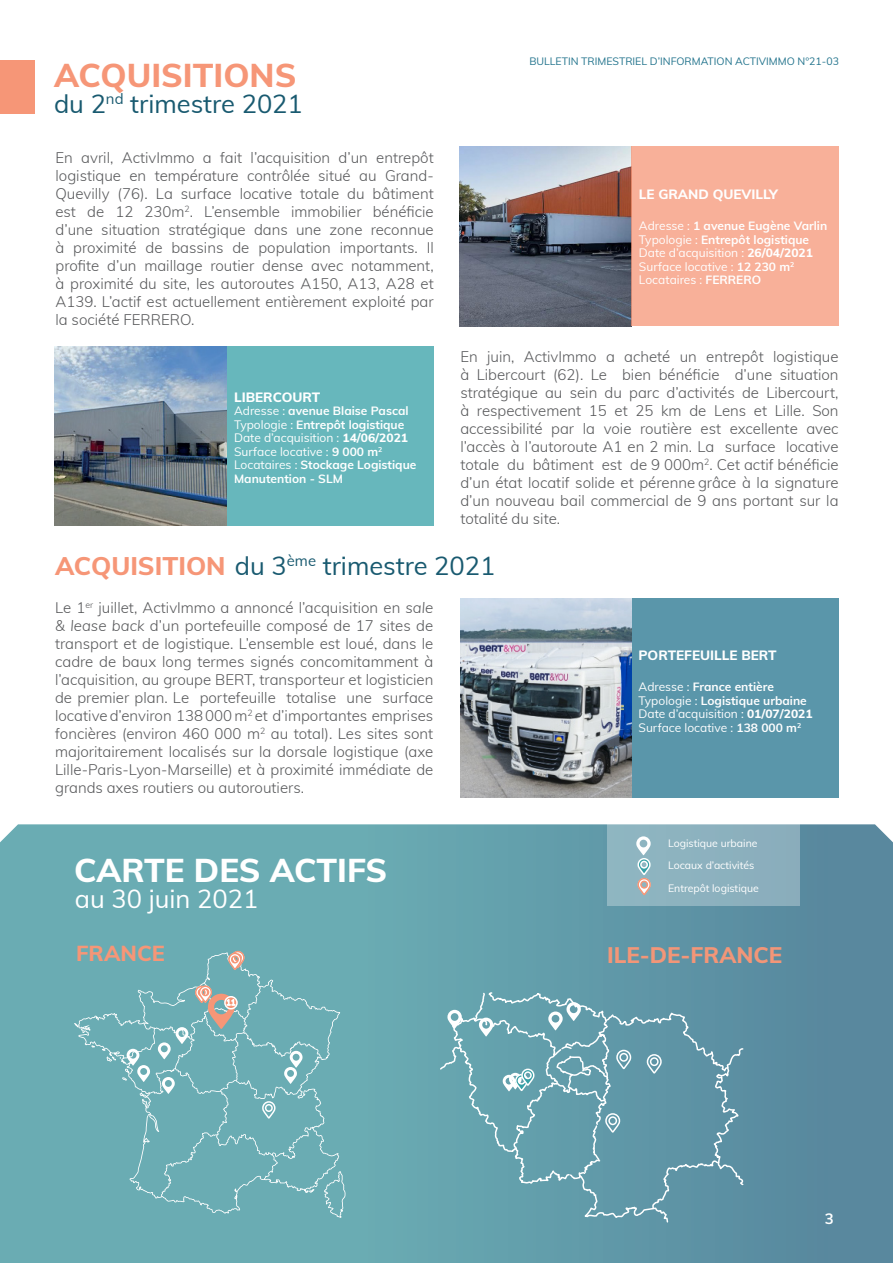
<style>
.page{position:relative;width:893px;height:1263px;background:#fff}
.page>*{position:absolute;margin:0;border:0;box-sizing:border-box;transform-origin:0 0}
.t1{font:800 33px "Muli";letter-spacing:-.01em;color:#fff}
.t2{font:800 33px "Muli";color:#f69677}
.t3{font:25.5px "Muli";color:#195a70}
.t4{font:25.5px "Muli";color:#fff}
.t5{font:800 22.5px "Muli";color:#f29678}
.t6{font:800 21.75px "Muli";color:#f69677}
.t7{font:300 15px/18px "Muli";color:#57585a;text-align:justify}
.t8{font:700 15px "Muli";color:#fff}
.t9{font:800 13.5px "Muli";color:#fff}
.t10{font:12px/13.5px "Muli";color:#fff}
.t11{font:700 12px/13.5px "Muli";color:#fff}
.t12{font:10.5px/22.5px "Muli";color:#fff}
.t13{font:10.5px "Muli";color:#23748d}
.t14{font:7.8px "Muli";color:#fff}
.s1{font-weight:400}
.s2{font-weight:800}
.s3{font-weight:700}
.s4{font-weight:800;color:#f69677}
.s5{font-style:italic}
</style>
<div class="page">
<svg style="left:0;top:824px;width:893px;height:439px;background:#649fab"></svg>
<div style="left:226px;top:347px;width:208px;height:179px;background:#67b7bc"></div>
<div style="left:631px;top:598px;width:208px;height:200px;background:#5a96aa"></div>
<img style="left:54px;top:347px;width:172px;height:179px">
<svg style="left:439px;top:975px;width:296px;height:235px;background:#669fac"></svg>
<svg style="left:600px;top:1009px;width:14px;height:12px"></svg>
<svg style="left:458px;top:1021px;width:287px;height:204px;background:#689eac"></svg>
<svg style="left:479px;top:1017px;width:14px;height:19px"></svg>
<svg style="left:447px;top:1010px;width:15px;height:19px"></svg>
<svg style="left:548px;top:1002px;width:33px;height:28px"></svg>
<svg style="left:616px;top:1049px;width:16px;height:21px"></svg>
<svg style="left:553px;top:1112px;width:68px;height:84px;background:#6aa0ae"></svg>
<svg style="left:646px;top:1053px;width:16px;height:22px"></svg>
<svg style="left:503px;top:1068px;width:32px;height:24px"></svg>
<img style="left:459px;top:147px;width:172px;height:179px">
<div style="left:0;top:60px;width:34px;height:54px;background:#f69677"></div>
<div style="left:631px;top:147px;width:208px;height:179px;background:#f8b099"></div>
<div style="left:607px;top:824px;width:192px;height:82px;background:#8cb1bf"></div>
<svg style="left:74px;top:1023px;width:4px;height:4px"></svg>
<svg style="left:324px;top:1171px;width:22px;height:47px"></svg>
<div style="left:78px;top:952px;width:262px;height:261px;background:#6aacb3"></div>
<svg style="left:102px;top:1049px;width:48px;height:33px;background:#8abec3"></svg>
<svg style="left:158px;top:1027px;width:30px;height:32px"></svg>
<svg style="left:162px;top:1077px;width:13px;height:17px"></svg>
<svg style="left:261px;top:1100px;width:15px;height:20px"></svg>
<svg style="left:284px;top:1051px;width:19px;height:33px"></svg>
<div style="left:224px;top:996px;width:14px;height:13px;border:2px solid #fff;border-radius:50%"></div>
<svg style="left:194px;top:985px;width:41px;height:44px;background:#a8aca5"></svg>
<svg style="left:227px;top:950px;width:18px;height:21px"></svg>
<img style="left:460px;top:598px;width:172px;height:200px">
<svg style="left:636px;top:836px;width:15px;height:60px"></svg>
<h1 class="t2" style="left:54px;top:54px;width:244px">ACQUISITIONS</h1>
<h2 class="t3" style="left:54px;top:87px;width:250px">du 2<sup>nd</sup> trimestre 2021</h2>
<p class="t7" style="left:56px;top:148px;width:380px">En avril, ActivImmo a fait l’acquisition d’un entrepôt logistique en température contrôlée situé au Grand-Quevilly (76). La surface locative totale du bâtiment est de 12 230m<sup>2</sup>. L’ensemble immobilier bénéficie d’une situation stratégique dans une zone reconnue à proximité de bassins de population importants. Il profite d’un maillage routier dense avec notamment, à proximité du site, les autoroutes A150, A13, A28 et A139. L’actif est actuellement entièrement exploité par la société FERRERO.</p>
<p class="t9" style="left:234px;top:388px;width:88px">LIBERCOURT</p>
<p class="t11" style="left:234px;top:404px;width:184px"><span class="s1">Adresse :</span> avenue Blaise Pascal<br><span class="s1">Typologie :</span> Entrepôt logistique<br><span class="s1">Date d’acquisition :</span> <span class="s2">14/06/2021<br></span><span class="s1">Surface locative :</span> 9 000 m<sup>2<br></sup><span class="s1">Locataires :</span> Stockage Logistique<br>Manutention - SLM</p>
<p class="t13" style="left:529px;top:54px;width:311px">BULLETIN TRIMESTRIEL D’INFORMATION ACTIVIMMO N°21-03</p>
<p class="t9" style="left:639px;top:185px;width:140px">LE GRAND QUEVILLY</p>
<p class="t10" style="left:639px;top:219px;width:190px">Adresse : <span class="s3">1 avenue Eugène Varlin<br></span>Typologie : <span class="s3">Entrepôt logistique<br></span>Date d’acquisition : <span class="s2">26/04/2021<br></span>Surface locative : <span class="s3">12 230 m</span><sup>2<br></sup>Locataires : <span class="s3">FERRERO</span></p>
<p class="t7" style="left:460px;top:348px;width:380px">En juin, ActivImmo a acheté un entrepôt logistique à Libercourt (62). Le bien bénéficie d’une situation stratégique au sein du parc d’activités de Libercourt, à respectivement 15 et 25 km de Lens et Lille. Son accessibilité par la voie routière est excellente avec l’accès à l’autoroute A1 en 2 min. La surface locative totale du bâtiment est de 9 000m<sup>2</sup>. Cet actif bénéficie d’un état locatif solide et pérenne grâce à la signature d’un nouveau bail commercial de 9 ans portant sur la totalité du site.</p>
<h2 class="t3" style="left:55px;top:549px;width:442px"><span class="s4">ACQUISITION</span> du 3<sup>ème</sup> trimestre 2021</h2>
<p class="t7" style="left:55px;top:598px;width:380px">Le 1<sup>er</sup> juillet, ActivImmo a annoncé l’acquisition en <span class="s5">sale &amp; lease back</span> d’un portefeuille composé de 17 sites de transport et de logistique. L’ensemble est loué, dans le cadre de baux long termes signés concomitamment à l’acquisition, au groupe BERT, transporteur et logisticien de premier plan. Le portefeuille totalise une surface locative d’environ 138 000 m<sup>2</sup> et d’importantes emprises foncières (environ 460 000 m<sup>2</sup> au total). Les sites sont majoritairement localisés sur la dorsale logistique (axe Lille-Paris-Lyon-Marseille) et à proximité immédiate de grands axes routiers ou autoroutiers.</p>
<h1 class="t1" style="left:74px;top:849px;width:315px">CARTE DES ACTIFS</h1>
<h2 class="t4" style="left:75px;top:882px;width:185px">au 30 juin 2021</h2>
<h3 class="t6" style="left:76px;top:939px;width:90px">FRANCE</h3>
<p class="t14" style="left:226px;top:997px;width:11px">11</p>
<p class="t9" style="left:639px;top:646px;width:140px">PORTEFEUILLE BERT</p>
<p class="t10" style="left:639px;top:680px;width:176px">Adresse : <span class="s3">France entière<br></span>Typologie : <span class="s3">Logistique urbaine<br></span>Date d’acquisition : <span class="s2">01/07/2021<br></span>Surface locative : <span class="s3">138 000 m</span><sup>2</sup></p>
<p class="t12" style="left:668px;top:832px;width:92px">Logistique urbaine<br>Locaux d’activités<br>Entrepôt logistique</p>
<h3 class="t5" style="left:607px;top:941px;width:177px">ILE-DE-FRANCE</h3>
<p class="t8" style="left:825px;top:1209px;width:10px">3</p>
</div>
